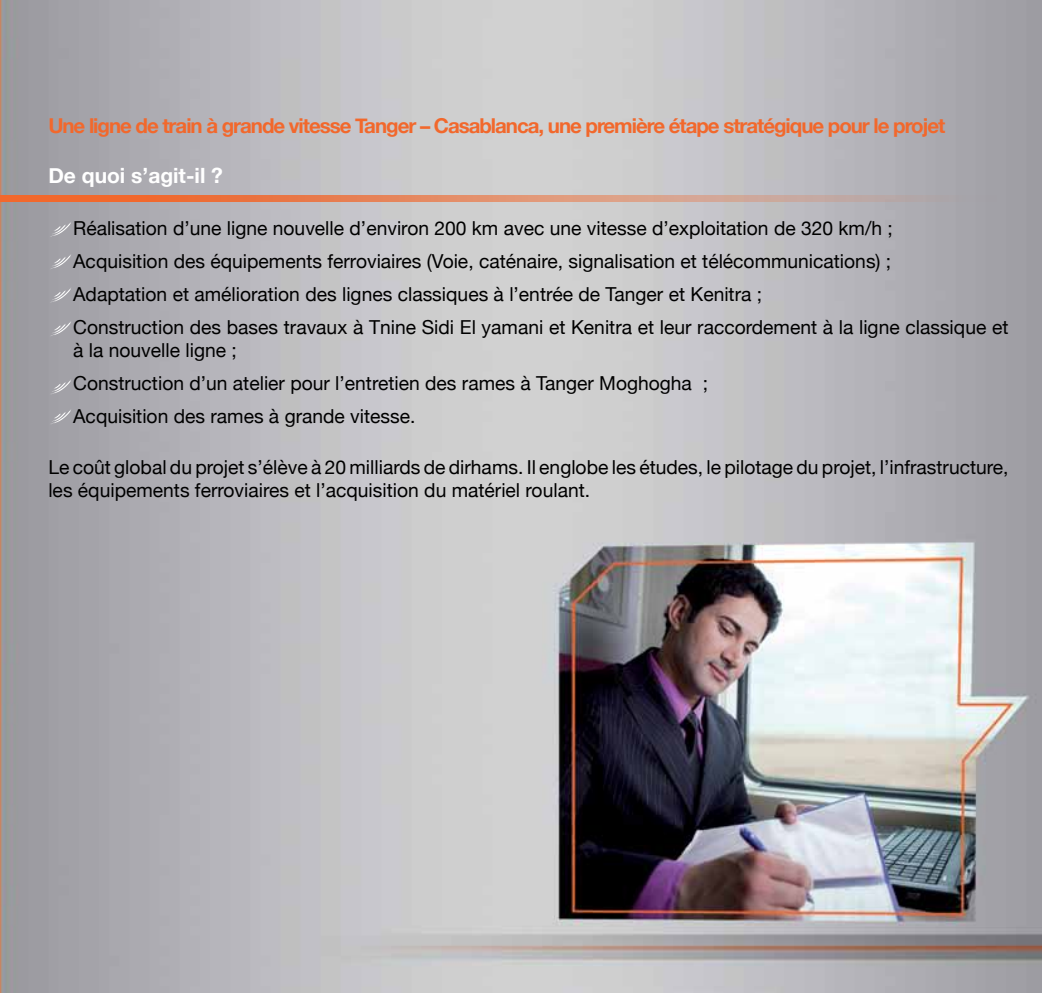
<style>
.page{position:relative;width:1042px;height:993px;background:#fff}
.page>*{position:absolute;margin:0;border:0;box-sizing:border-box;transform-origin:0 0}
.t1{font:700 21px "Helvetica Neue";color:#fff}
.t2{font:700 20.47px "Helvetica Neue";letter-spacing:-.05em;color:#f2682c}
.t3{font:19.25px/33.1px "Helvetica Neue";color:#000}
</style>
<div class="page">
<img style="left:0;top:0;width:1042px;height:992px">
<svg style="left:48px;top:221px;width:23px;height:16px"></svg>
<svg style="left:48px;top:254px;width:23px;height:15px"></svg>
<svg style="left:48px;top:287px;width:23px;height:16px"></svg>
<svg style="left:48px;top:321px;width:23px;height:15px"></svg>
<svg style="left:48px;top:379px;width:23px;height:15px"></svg>
<svg style="left:48px;top:409px;width:23px;height:15px"></svg>
<svg style="left:0;top:195px;width:996px;height:7px;background:#da8c6d"></svg>
<p class="t2" style="left:48px;top:113px;width:898px">Une ligne de train à grande vitesse Tanger – Casablanca, une première étape stratégique pour le projet</p>
<p class="t1" style="left:48px;top:163px;width:176px">De quoi s’agit-il ?</p>
<p class="t3" style="left:73px;top:211px;width:937px">Réalisation d’une ligne nouvelle d’environ 200 km avec une vitesse d’exploitation de 320 km/h ;<br>Acquisition des équipements ferroviaires (Voie, caténaire, signalisation et télécommunications) ;<br>Adaptation et amélioration des lignes classiques à l’entrée de Tanger et Kenitra ;<br>Construction des bases travaux à Tnine Sidi El yamani et Kenitra et leur raccordement à la ligne classique et</p>
<p class="t3" style="left:73px;top:333px;width:636px">à la nouvelle ligne ;<br>Construction d’un atelier pour l’entretien des rames à Tanger Moghogha ;<br>Acquisition des rames à grande vitesse.</p>
<p class="t3" style="left:48px;top:455px;width:961px;line-height:23.1px">Le coût global du projet s’élève à 20 milliards de dirhams. Il englobe les études, le pilotage du projet, l’infrastructure, les équipements ferroviaires et l’acquisition du matériel roulant.</p>
</div>
